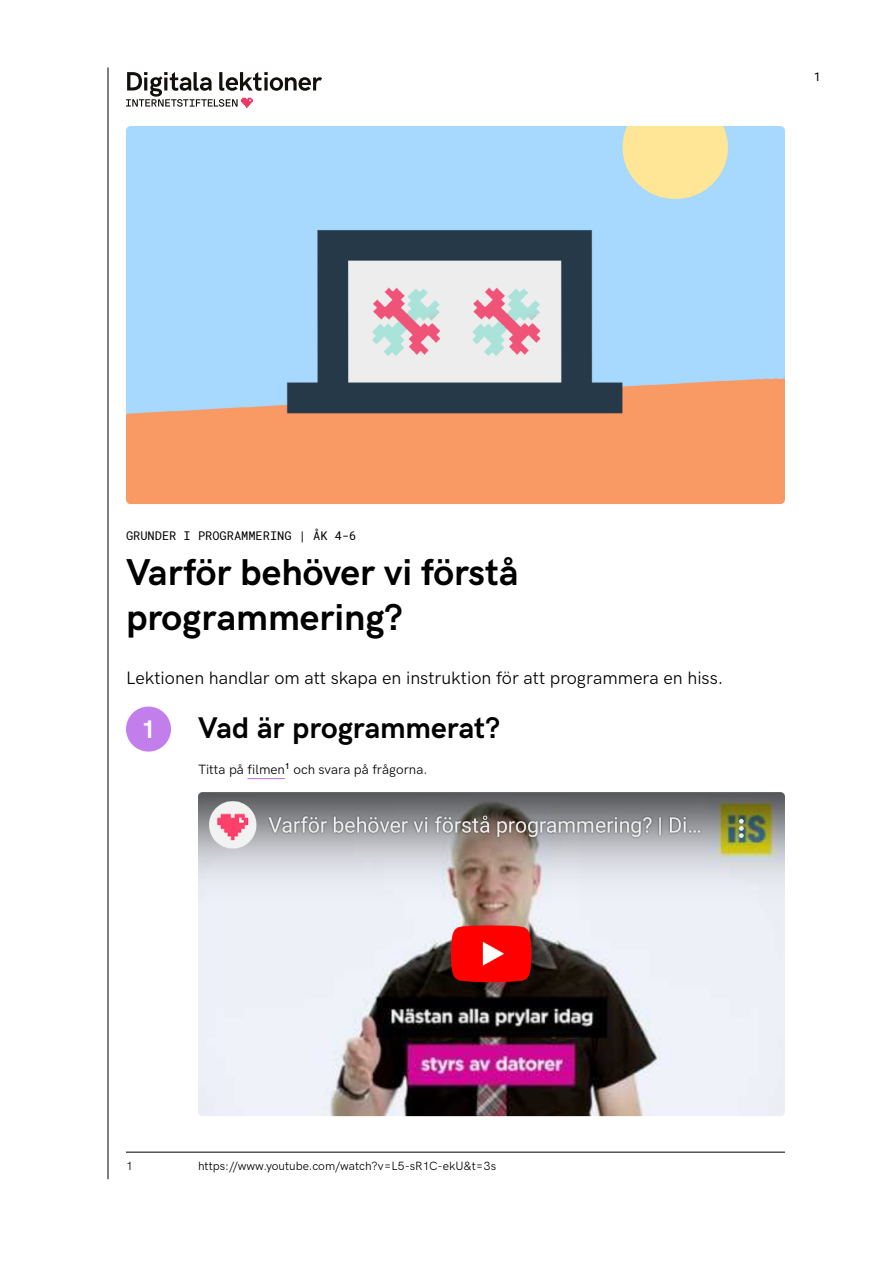
<style>
.page{position:relative;width:893px;height:1263px;background:#fff}
.page>*{position:absolute;margin:0;border:0;box-sizing:border-box;transform-origin:0 0}
.Rubrik_1{font:700 37.5px/45px "HK Grotesk";color:#000}
.Rubrik_2{font:700 30px "HK Grotesk";color:#000}
.Nummer___Rubrik_2{font:700 25.5px "HK Grotesk";color:#fff}
.Ingress{font:18px "HK Grotesk";color:#000}
.Stycke_1{font:13.5px "HK Grotesk";color:#000}
.Fotnot{font:12px "HK Grotesk";color:#000}
.Lektion{font:12px "Roboto Mono";color:#000}
</style>
<div class="page">
<hr style="left:108px;top:68px;width:1px;height:1111px;background:#000">
<svg style="left:126px;top:72px;width:196px;height:36px"></svg>
<hr style="left:247px;top:778px;width:38px;height:1px;background:#c27fec">
<hr style="left:126px;top:1152px;width:659px;height:1px;background:#000">
<img style="left:126px;top:126px;width:659px;height:378px">
<div style="left:126px;top:706px;width:45px;height:45px;background:#c27fec;border-radius:50%"></div>
<img style="left:198px;top:792px;width:587px;height:324px">
<p class="Lektion" style="left:814px;top:68px;width:9px">1</p>
<p class="Lektion" style="left:126px;top:527px;width:232px">GRUNDER I PROGRAMMERING | ÅK 4-6</p>
<h1 class="Rubrik_1" style="left:126px;top:547px;width:394px">Varför behöver vi förstå programmering?</h1>
<p class="Ingress" style="left:126px;top:664px;width:599px">Lektionen handlar om att skapa en instruktion för att programmera en hiss.</p>
<h2 class="Rubrik_2" style="left:198px;top:705px;width:304px">Vad är programmerat?</h2>
<p class="Stycke_1" style="left:198px;top:759px;width:231px">Titta på filmen<sup>1</sup> och svara på frågorna.</p>
<h2 class="Nummer___Rubrik_2" style="left:141px;top:710px;width:16px">1</h2>
<p class="Fotnot" style="left:126px;top:1157px;width:8px">1</p>
<p class="Fotnot" style="left:198px;top:1157px;width:300px">https://www.youtube.com/watch?v=L5-sR1C-ekU&amp;t=3s</p>
</div>
